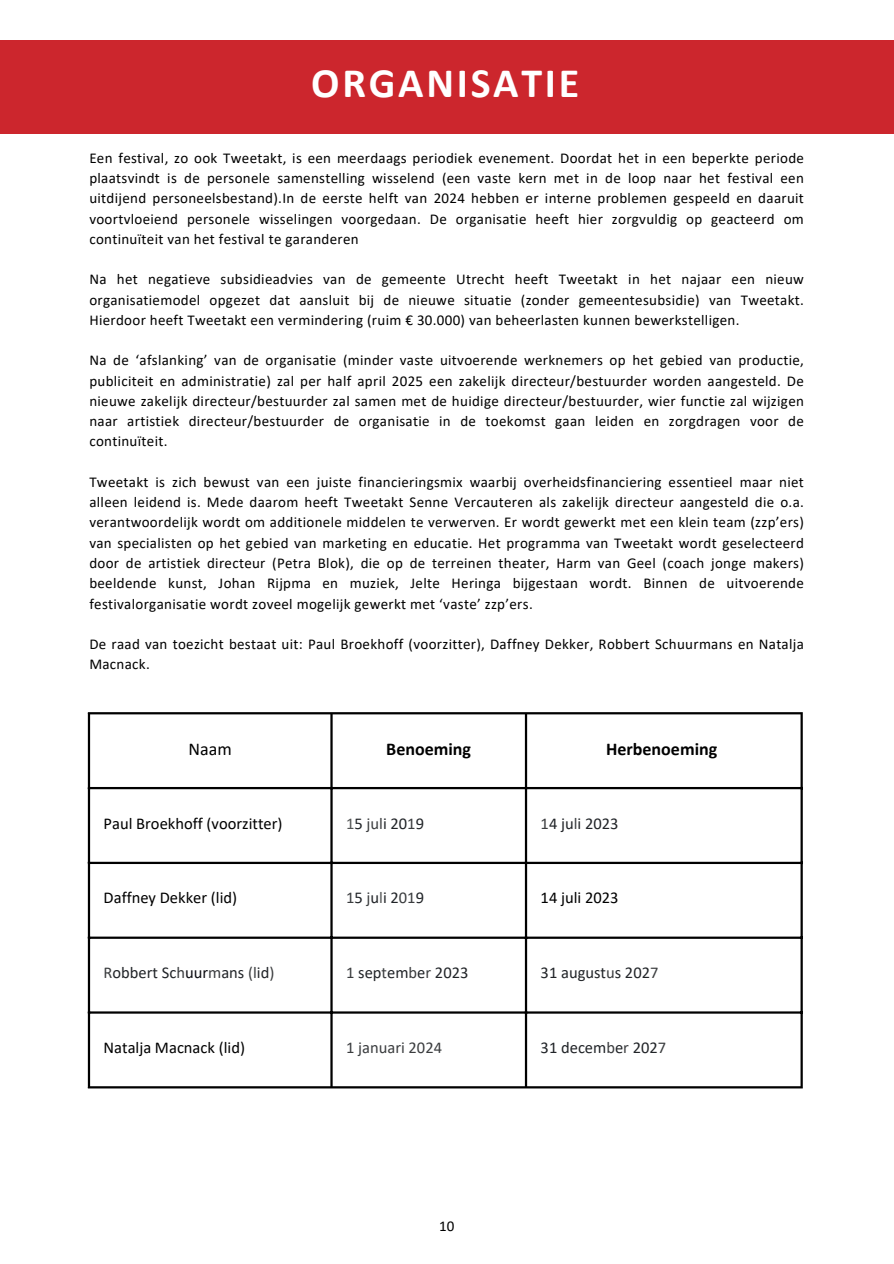
<style>
.page{position:relative;width:894px;height:1264px;background:#fff}
.page>*{position:absolute;margin:0;border:0;box-sizing:border-box;transform-origin:0 0}
.t1{font:700 42px "Calibri";letter-spacing:.065em;color:#fff}
.t2{font:700 18px "Calibri";color:#000}
.t3{font:18px "Calibri";color:#000}
.t4{font:16.5px "Calibri";color:#212428}
.t5{font:16.5px "Calibri";color:#000}
.t6{font:16.5px "Calibri";color:#3b3d3f}
.t7{font:15px/20.2px "Calibri";letter-spacing:.02em;color:#000;text-align:justify}
.s1{color:#525454}
.s2{color:#3b3d3f}
.s3{color:#0c0c11}
</style>
<div class="page">
<div style="left:0;top:40px;width:893px;height:94px;background:#cc262d"></div>
<hr style="left:88px;top:714px;width:2px;height:372px;background:#000">
<hr style="left:330px;top:714px;width:2px;height:372px;background:#000">
<hr style="left:524px;top:714px;width:3px;height:372px;background:#000">
<hr style="left:800px;top:714px;width:2px;height:372px;background:#000">
<hr style="left:88px;top:712px;width:714px;height:2px;background:#000">
<hr style="left:88px;top:787px;width:714px;height:2px;background:#000">
<hr style="left:88px;top:861px;width:714px;height:3px;background:#000">
<hr style="left:88px;top:936px;width:714px;height:2px;background:#000">
<hr style="left:88px;top:1011px;width:714px;height:2px;background:#000">
<hr style="left:88px;top:1086px;width:714px;height:2px;background:#000">
<p class="t1" style="left:311px;top:65px;width:269px">ORGANISATIE</p>
<h1 class="t7" style="left:89px;top:149px;width:716px">Een festival, zo ook Tweetakt, is een meerdaags periodiek evenement. Doordat het in een beperkte periode plaatsvindt is de personele samenstelling wisselend (een vaste kern met in de loop naar het festival een uitdijend personeelsbestand).In de eerste helft van 2024 hebben er interne problemen gespeeld en daaruit voortvloeiend personele wisselingen voorgedaan. De organisatie heeft hier zorgvuldig op geacteerd om continuïteit van het festival te garanderen</h1>
<p class="t7" style="left:89px;top:270px;width:716px">Na het negatieve subsidieadvies van de gemeente Utrecht heeft Tweetakt in het najaar een nieuw organisatiemodel opgezet dat aansluit bij de nieuwe situatie (zonder gemeentesubsidie) van Tweetakt.<br>Hierdoor heeft Tweetakt een vermindering (ruim € 30.000) van beheerlasten kunnen bewerkstelligen.</p>
<p class="t7" style="left:89px;top:351px;width:716px">Na de ‘afslanking’ van de organisatie (minder vaste uitvoerende werknemers op het gebied van productie, publiciteit en administratie) zal per half april 2025 een zakelijk directeur/bestuurder worden aangesteld. De nieuwe zakelijk directeur/bestuurder zal samen met de huidige directeur/bestuurder, wier functie zal wijzigen naar artistiek directeur/bestuurder de organisatie in de toekomst gaan leiden en zorgdragen voor de continuïteit.</p>
<p class="t7" style="left:89px;top:473px;width:716px">Tweetakt is zich bewust van een juiste financieringsmix waarbij overheidsfinanciering essentieel maar niet alleen leidend is. Mede daarom heeft Tweetakt Senne Vercauteren als zakelijk directeur aangesteld die o.a. verantwoordelijk wordt om additionele middelen te verwerven. Er wordt gewerkt met een klein team (zzp’ers) van specialisten op het gebied van marketing en educatie. Het programma van Tweetakt wordt geselecteerd door de artistiek directeur (Petra Blok), die op de terreinen theater, Harm van Geel (coach jonge makers) beeldende kunst, Johan Rijpma en muziek, Jelte Heringa bijgestaan wordt. Binnen de uitvoerende festivalorganisatie wordt zoveel mogelijk gewerkt met ‘vaste’ zzp’ers.</p>
<p class="t7" style="left:89px;top:635px;width:716px">De raad van toezicht bestaat uit: Paul Broekhoff (voorzitter), Daffney Dekker, Robbert Schuurmans en Natalja<br>Macnack.</p>
<p class="t3" style="left:188px;top:741px;width:45px">Naam</p>
<p class="t2" style="left:386px;top:741px;width:86px">Benoeming</p>
<p class="t2" style="left:606px;top:741px;width:113px">Herbenoeming</p>
<p class="t5" style="left:104px;top:816px;width:180px">Paul Broekhoff (voorzitter)</p>
<p class="t4" style="left:346px;top:816px;width:79px"><span class="s1">1</span>5 <span class="s2">jul</span>i 20<span class="s2">1</span>9</p>
<p class="t4" style="left:540px;top:816px;width:79px"><span class="s2">1</span>4 ju<span class="s2">l</span>i 2023</p>
<p class="t5" style="left:104px;top:891px;width:135px">Daffney Dekker (lid)</p>
<p class="t4" style="left:346px;top:891px;width:79px"><span class="s2">1</span>5 <span class="s2">j</span>u<span class="s1">l</span>i 2<span class="s2">01</span>9</p>
<p class="t5" style="left:540px;top:891px;width:79px">14 juli 2023</p>
<p class="t4" style="left:104px;top:965px;width:172px"><span class="s2">R</span>obbert Sc<span class="s2">h</span><span class="s3">uur</span><span class="s2">m</span>ans <span class="s2">(l</span>id<span class="s2">)</span></p>
<p class="t4" style="left:346px;top:965px;width:124px"><span class="s2">1</span> sep<span class="s2">t</span>em<span class="s2">b</span>e<span class="s2">r</span> 2023</p>
<p class="t4" style="left:540px;top:965px;width:119px">31 august<span class="s2">u</span>s 202<span class="s2">7</span></p>
<p class="t5" style="left:104px;top:1040px;width:143px">Natalja Macnack (lid)</p>
<p class="t6" style="left:346px;top:1040px;width:97px">1 januari 2024</p>
<p class="t4" style="left:540px;top:1040px;width:127px">31 decem<span class="s2">b</span>e<span class="s2">r</span> 202<span class="s2">7</span></p>
<p class="t7" style="left:439px;top:1216px;width:17px">10</p>
</div>
